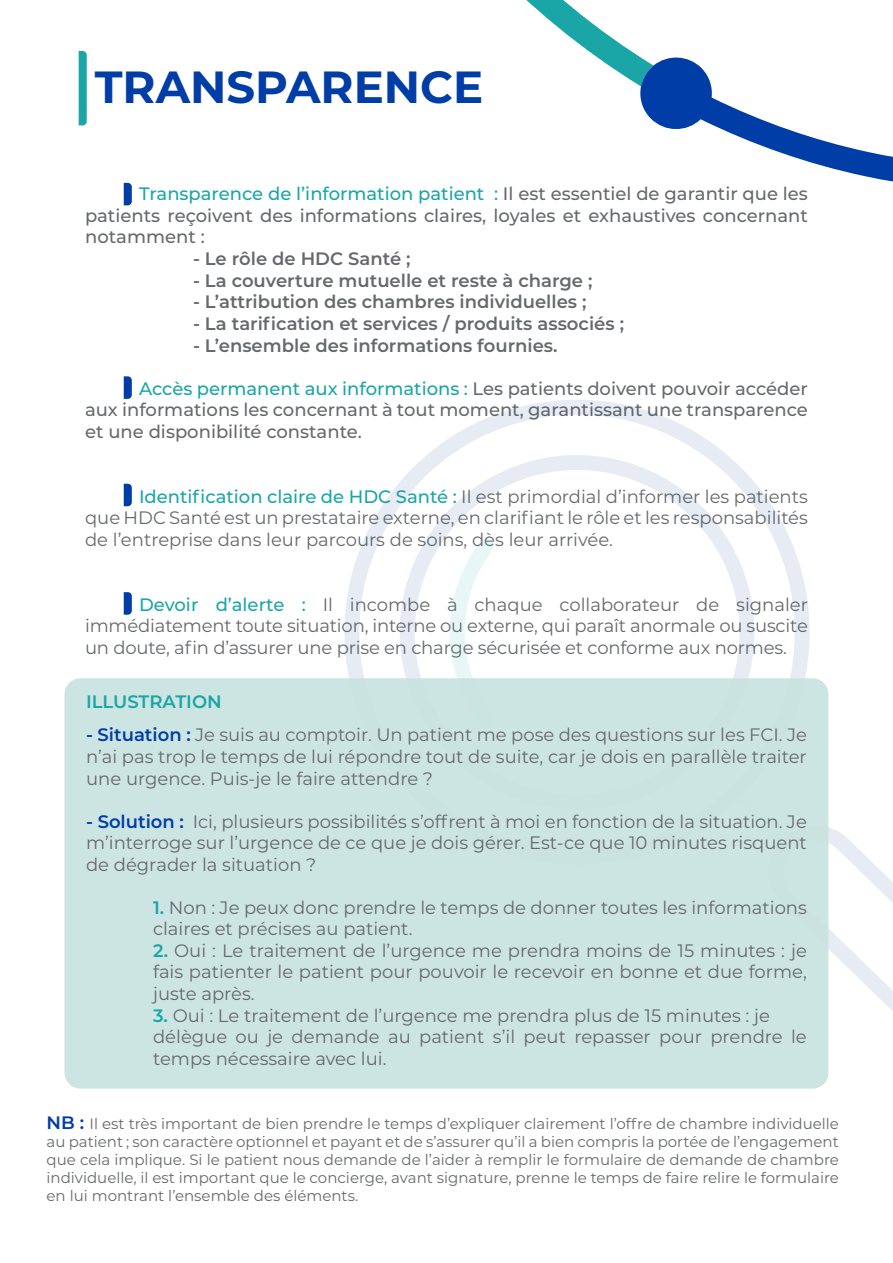
<style>
.page{position:relative;width:893px;height:1263px;background:#fff}
.page>*{position:absolute;margin:0;border:0;box-sizing:border-box;transform-origin:0 0}
.t1{font:700 45px "Montserrat";color:#003da6}
.t2{font:18px/21.6px "Montserrat";color:#66696b;text-align:justify}
.t3{font:500 18px/21.6px "Montserrat";color:#66696b;text-align:justify}
.t4{font:600 18px "Montserrat";color:#66696b}
.t5{font:600 18px "Montserrat";color:#1aa6a6}
.t6{font:15px/18px "Montserrat";color:#66696b;text-align:justify}
.s1{color:#1aa6a6}
.s2{font-weight:500;color:#1aa6a6}
.s3{font-weight:600;color:#003da6}
.s4{font-weight:600;color:#1aa6a6}
.s5{font-weight:600;font-size:18px;color:#003da6}
</style>
<div class="page">
<svg style="left:79px;top:51px;width:8px;height:74px"></svg>
<svg style="left:124px;top:183px;width:8px;height:22px"></svg>
<svg style="left:124px;top:376px;width:8px;height:23px"></svg>
<svg style="left:124px;top:484px;width:8px;height:22px"></svg>
<svg style="left:124px;top:592px;width:8px;height:23px"></svg>
<svg style="left:344px;top:400px;width:466px;height:278px"></svg>
<svg style="left:826px;top:787px;width:67px;height:294px"></svg>
<svg style="left:526px;top:0;width:367px;height:182px"></svg>
<div style="left:64px;top:678px;width:764px;height:411px;background:#c7e3df;border-radius:16px"></div>
<p class="t1" style="left:95px;top:55px;width:390px">TRANSPARENCE</p>
<p class="t3" style="left:85px;top:182px;width:724px;text-indent:54px"><span class="s1">Transparence de l’information patient :</span> Il est essentiel de garantir que les patients reçoivent des informations claires, loyales et exhaustives concernant notamment :</p>
<p class="t4" style="left:193px;top:246px;width:219px">- Le rôle de HDC Santé ;</p>
<p class="t4" style="left:193px;top:268px;width:401px">- La couverture mutuelle et reste à charge ;</p>
<p class="t4" style="left:193px;top:289px;width:395px">- L’attribution des chambres individuelles ;</p>
<p class="t4" style="left:193px;top:311px;width:432px">- La tarification et services / produits associés ;</p>
<p class="t4" style="left:193px;top:332px;width:366px">- L’ensemble des informations fournies.</p>
<p class="t3" style="left:85px;top:377px;width:724px;text-indent:54px"><span class="s1">Accès permanent aux informations :</span> Les patients doivent pouvoir accéder aux informations les concernant à tout moment, garantissant une transparence et une disponibilité constante.</p>
<p class="t2" style="left:85px;top:485px;width:724px;text-indent:54px"><span class="s2">Identification claire de HDC Santé :</span> Il est primordial d’informer les patients que HDC Santé est un prestataire externe, en clarifiant le rôle et les responsabilités de l’entreprise dans leur parcours de soins, dès leur arrivée.</p>
<p class="t2" style="left:85px;top:593px;width:724px;text-indent:54px"><span class="s2">Devoir d’alerte :</span> Il incombe à chaque collaborateur de signaler immédiatement toute situation, interne ou externe, qui paraît anormale ou suscite un doute, afin d’assurer une prise en charge sécurisée et conforme aux normes.</p>
<p class="t5" style="left:86px;top:689px;width:137px">ILLUSTRATION</p>
<p class="t2" style="left:86px;top:724px;width:722px"><span class="s3">- Situation :</span> Je suis au comptoir. Un patient me pose des questions sur les FCI. Je n’ai pas trop le temps de lui répondre tout de suite, car je dois en parallèle traiter une urgence. Puis-je le faire attendre ?</p>
<p class="t2" style="left:86px;top:810px;width:722px"><span class="s3">- Solution :</span> Ici, plusieurs possibilités s’offrent à moi en fonction de la situation. Je m’interroge sur l’urgence de ce que je dois gérer. Est-ce que 10 minutes risquent de dégrader la situation ?</p>
<p class="t2" style="left:153px;top:896px;width:655px"><span class="s4">1.</span> Non : Je peux donc prendre le temps de donner toutes les informations claires et précises au patient.</p>
<p class="t2" style="left:153px;top:939px;width:655px"><span class="s4">2.</span> Oui : Le traitement de l’urgence me prendra moins de 15 minutes : je fais patienter le patient pour pouvoir le recevoir en bonne et due forme, juste après.</p>
<p class="t2" style="left:153px;top:1004px;width:655px;text-align:left"><span class="s4">3.</span> Oui : Le traitement de l’urgence me prendra plus de 15 minutes : je délègue ou je demande au patient s’il peut repasser pour prendre le temps nécessaire avec lui.</p>
<p class="t6" style="left:47px;top:1114px;width:794px"><span class="s5">NB :</span> Il est très important de bien prendre le temps d’expliquer clairement l’offre de chambre individuelle au patient ; son caractère optionnel et payant et de s’assurer qu’il a bien compris la portée de l’engagement que cela implique. Si le patient nous demande de l’aider à remplir le formulaire de demande de chambre individuelle, il est important que le concierge, avant signature, prenne le temps de faire relire le formulaire en lui montrant l’ensemble des éléments.</p>
</div>
